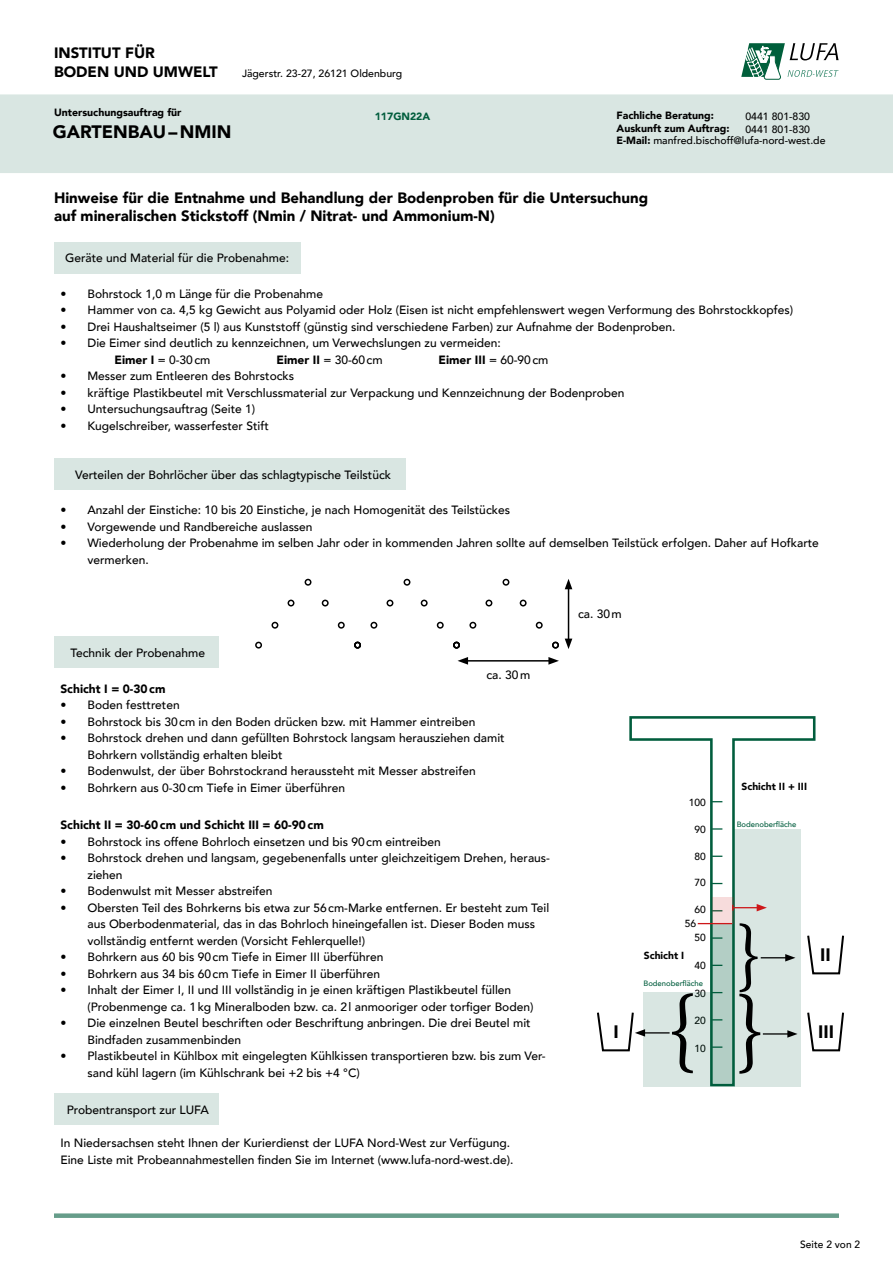
<style>
.page{position:relative;width:893px;height:1263px;background:#fff}
.page>*{position:absolute;margin:0;border:0;box-sizing:border-box;transform-origin:0 0}
.t1{font:91.05px "Minion Pro";color:#000}
.t2{font:78.45px "Minion Pro";color:#000}
.t3{font:900 18px "Avenir";color:#000}
.t4{font:900 15px/19.5px "Avenir";color:#000}
.t5{font:500 12px/16.5px "Avenir";color:#000}
.t6{font:900 12px "Avenir";color:#000}
.t7{font:900 10.5px/12.6px "Avenir";color:#000}
.t8{font:500 10.5px/12.6px "Avenir";color:#000}
.t9{font:900 10.5px "Avenir";color:#015d3d}
.t10{font:500 10.2px "Avenir";color:#000}
.t11{font:900 10.2px "Avenir";color:#000}
.t12{font:500 7.65px "Avenir";color:#015d3d}
.s1{font-weight:500}
.s2{font-weight:900}
</style>
<div class="page">
<svg style="left:741px;top:43px;width:98px;height:37px"></svg>
<div style="left:0;top:94px;width:893px;height:79px;background:#d9e6e2"></div>
<div style="left:54px;top:1213px;width:785px;height:5px;background:#669d8a"></div>
<div style="left:54px;top:242px;width:246px;height:31px;background:#d9e6e2"></div>
<div style="left:54px;top:459px;width:352px;height:31px;background:#d9e6e2"></div>
<div style="left:54px;top:637px;width:165px;height:31px;background:#d9e6e2"></div>
<div style="left:54px;top:1094px;width:165px;height:31px;background:#d9e6e2"></div>
<div style="left:255px;top:642px;width:7px;height:6px;border:2px solid #000;border-radius:50%"></div>
<div style="left:305px;top:579px;width:6px;height:7px;border:2px solid #000;border-radius:50%"></div>
<div style="left:322px;top:600px;width:7px;height:6px;border:2px solid #000;border-radius:50%"></div>
<svg style="left:288px;top:600px;width:6px;height:6px"></svg>
<div style="left:338px;top:622px;width:7px;height:7px;border:2px solid #000;border-radius:50%"></div>
<div style="left:271px;top:622px;width:7px;height:7px;border:2px solid #000;border-radius:50%"></div>
<div style="left:354px;top:642px;width:7px;height:6px;border:2px solid #000;border-radius:50%"></div>
<div style="left:404px;top:579px;width:6px;height:7px;border:2px solid #000;border-radius:50%"></div>
<div style="left:421px;top:600px;width:7px;height:6px;border:2px solid #000;border-radius:50%"></div>
<svg style="left:387px;top:600px;width:6px;height:6px"></svg>
<div style="left:437px;top:622px;width:7px;height:7px;border:2px solid #000;border-radius:50%"></div>
<div style="left:370px;top:622px;width:7px;height:7px;border:2px solid #000;border-radius:50%"></div>
<div style="left:453px;top:642px;width:7px;height:6px;border:2px solid #000;border-radius:50%"></div>
<div style="left:552px;top:642px;width:7px;height:6px;border:2px solid #000;border-radius:50%"></div>
<div style="left:502px;top:579px;width:7px;height:7px;border:2px solid #000;border-radius:50%"></div>
<div style="left:520px;top:600px;width:7px;height:6px;border:2px solid #000;border-radius:50%"></div>
<div style="left:485px;top:600px;width:7px;height:6px;border:2px solid #000;border-radius:50%"></div>
<div style="left:536px;top:622px;width:7px;height:7px;border:2px solid #000;border-radius:50%"></div>
<div style="left:469px;top:622px;width:7px;height:7px;border:2px solid #000;border-radius:50%"></div>
<hr style="left:466px;top:660px;width:85px;height:2px;background:#000">
<svg style="left:458px;top:657px;width:10px;height:8px"></svg>
<svg style="left:548px;top:657px;width:11px;height:8px"></svg>
<hr style="left:568px;top:587px;width:1px;height:54px;background:#000">
<svg style="left:565px;top:579px;width:7px;height:10px"></svg>
<svg style="left:565px;top:639px;width:7px;height:10px"></svg>
<svg style="left:629px;top:716px;width:187px;height:371px"></svg>
<svg style="left:712px;top:828px;width:10px;height:2px"></svg>
<div style="left:734px;top:829px;width:66px;height:257px;background:#d9e6e2"></div>
<svg style="left:712px;top:924px;width:22px;height:161px;background:#9abeb2"></svg>
<svg style="left:712px;top:898px;width:22px;height:26px"></svg>
<div style="left:644px;top:992px;width:66px;height:94px;background:#d9e6e2"></div>
<svg style="left:732px;top:904px;width:35px;height:7px"></svg>
<svg style="left:761px;top:954px;width:34px;height:7px"></svg>
<svg style="left:763px;top:1030px;width:35px;height:8px"></svg>
<hr style="left:698px;top:923px;width:34px;height:1px;background:#cd1719">
<svg style="left:806px;top:1010px;width:38px;height:42px"></svg>
<svg style="left:806px;top:933px;width:38px;height:42px"></svg>
<svg style="left:597px;top:1010px;width:73px;height:42px"></svg>
<p class="t4" style="left:54px;top:43px;width:165px">INSTITUT FÜR<br>BODEN UND UMWELT</p>
<p class="t7" style="left:54px;top:106px;width:129px">Untersuchungsauftrag für</p>
<h3 class="t3" style="left:53px;top:116px;width:180px">GARTENBAU–NMIN</h3>
<p class="t8" style="left:242px;top:67px;width:162px">Jägerstr. 23-27, 26121 Oldenburg</p>
<p class="t9" style="left:375px;top:107px;width:57px">117GN22A</p>
<p class="t7" style="left:617px;top:109px;width:210px">Fachliche Beratung:<br>Auskunft zum Auftrag:<br>E-Mail: <span class="s1">manfred.bischoff@lufa-nord-west.de</span></p>
<p class="t8" style="left:745px;top:110px;width:66px">0441 801-830<br>0441 801-830</p>
<p class="t4" style="left:54px;top:188px;width:596px;line-height:18px">Hinweise für die Entnahme und Behandlung der Bodenproben für die Untersuchung auf mineralischen Stickstoff (Nmin / Nitrat- und Ammonium-N)</p>
<p class="t5" style="left:65px;top:249px;width:226px">Geräte und Material für die Probenahme:</p>
<p class="t5" style="left:60px;top:284px;width:264px">• Bohrstock 1,0 m Länge für die Probenahme</p>
<p class="t5" style="left:60px;top:301px;width:734px">• Hammer von ca. 4,5 kg Gewicht aus Polyamid oder Holz (Eisen ist nicht empfehlenswert wegen Verformung des Bohrstockkopfes)</p>
<p class="t5" style="left:60px;top:317px;width:616px">• Drei Haushaltseimer (5 l) aus Kunststoff (günstig sind verschiedene Farben) zur Aufnahme der Bodenproben.</p>
<p class="t5" style="left:114px;top:334px;width:388px;text-indent:-54px">• Die Eimer sind deutlich zu kennzeichnen, um Verwechslungen zu vermeiden:<br><span class="s2">Eimer I</span> = 0-30cm</p>
<p class="t5" style="left:276px;top:350px;width:108px"><span class="s2">Eimer II</span> = 30-60cm</p>
<p class="t6" style="left:438px;top:349px;width:111px">Eimer III <span class="s1">= 60-90cm</span></p>
<p class="t5" style="left:60px;top:367px;width:235px">• Messer zum Entleeren des Bohrstocks</p>
<p class="t5" style="left:60px;top:383px;width:566px">• kräftige Plastikbeutel mit Verschlussmaterial zur Verpackung und Kennzeichnung der Bodenproben</p>
<p class="t5" style="left:60px;top:400px;width:196px">• Untersuchungsauftrag (Seite 1)</p>
<p class="t5" style="left:60px;top:416px;width:210px">• Kugelschreiber, wasserfester Stift</p>
<p class="t5" style="left:75px;top:466px;width:317px">Verteilen der Bohrlöcher über das schlagtypische Teilstück</p>
<p class="t5" style="left:60px;top:501px;width:451px">• Anzahl der Einstiche: 10 bis 20 Einstiche, je nach Homogenität des Teilstückes</p>
<p class="t5" style="left:60px;top:518px;width:254px">• Vorgewende und Randbereiche auslassen</p>
<p class="t5" style="left:87px;top:534px;width:733px;text-indent:-27px">• Wiederholung der Probenahme im selben Jahr oder in kommenden Jahren sollte auf demselben Teilstück erfolgen. Daher auf Hofkarte vermerken.</p>
<p class="t5" style="left:71px;top:644px;width:136px">Technik der Probenahme</p>
<p class="t5" style="left:486px;top:666px;width:45px">ca. 30m</p>
<p class="t6" style="left:60px;top:678px;width:107px">Schicht I = 0-30cm</p>
<p class="t5" style="left:60px;top:696px;width:121px">• Boden festtreten</p>
<p class="t5" style="left:60px;top:712px;width:416px">• Bohrstock bis 30cm in den Boden drücken bzw. mit Hammer eintreiben</p>
<p class="t5" style="left:87px;top:729px;width:419px;text-indent:-27px">• Bohrstock drehen und dann gefüllten Bohrstock langsam herausziehen damit<br>Bohrkern vollständig erhalten bleibt</p>
<p class="t5" style="left:60px;top:762px;width:417px">• Bodenwulst, der über Bohrstockrand heraussteht mit Messer abstreifen</p>
<p class="t5" style="left:60px;top:778px;width:286px">• Bohrkern aus 0-30cm Tiefe in Eimer überführen</p>
<p class="t6" style="left:60px;top:814px;width:265px">Schicht II = 30-60cm und Schicht III = 60-90cm</p>
<p class="t5" style="left:60px;top:832px;width:382px">• Bohrstock ins offene Bohrloch einsetzen und bis 90cm eintreiben</p>
<p class="t5" style="left:87px;top:849px;width:464px;text-indent:-27px">• Bohrstock drehen und langsam, gegebenenfalls unter gleichzeitigem Drehen, heraus&shy;ziehen</p>
<p class="t5" style="left:60px;top:882px;width:214px">• Bodenwulst mit Messer abstreifen</p>
<p class="t5" style="left:87px;top:898px;width:463px;text-indent:-27px">• Obersten Teil des Bohrkerns bis etwa zur 56cm-Marke entfernen. Er besteht zum Teil aus Oberbodenmaterial, das in das Bohrloch hineingefallen ist. Dieser Boden muss vollständig entfernt werden (Vorsicht Fehlerquelle!)</p>
<p class="t5" style="left:60px;top:948px;width:325px">• Bohrkern aus 60 bis 90cm Tiefe in Eimer III überführen</p>
<p class="t5" style="left:60px;top:964px;width:321px">• Bohrkern aus 34 bis 60cm Tiefe in Eimer II überführen</p>
<p class="t5" style="left:87px;top:981px;width:447px;text-indent:-27px">• Inhalt der Eimer I, II und III vollständig in je einen kräftigen Plastikbeutel füllen (Probenmenge ca. 1kg Mineralboden bzw. ca. 2l anmooriger oder torfiger Boden)</p>
<p class="t5" style="left:87px;top:1014px;width:445px;text-indent:-27px">• Die einzelnen Beutel beschriften oder Beschriftung anbringen. Die drei Beutel mit<br>Bindfaden zusammenbinden</p>
<p class="t5" style="left:87px;top:1047px;width:460px;text-indent:-27px">• Plastikbeutel in Kühlbox mit eingelegten Kühlkissen transportieren bzw. bis zum Ver&shy;sand kühl lagern (im Kühlschrank bei +2 bis +4 °C)</p>
<p class="t5" style="left:67px;top:1101px;width:144px">Probentransport zur LUFA</p>
<p class="t5" style="left:60px;top:1134px;width:455px">In Niedersachsen steht Ihnen der Kurierdienst der LUFA Nord-West zur Verfügung.<br>Eine Liste mit Probeannahmestellen finden Sie im Internet (www.lufa-nord-west.de).</p>
<p class="t5" style="left:578px;top:605px;width:45px">ca. 30m</p>
<p class="t11" style="left:741px;top:778px;width:67px">Schicht II + III</p>
<p class="t10" style="left:689px;top:794px;width:19px">100</p>
<p class="t10" style="left:694px;top:820px;width:13px">90</p>
<p class="t10" style="left:694px;top:847px;width:13px">80</p>
<p class="t10" style="left:694px;top:874px;width:13px">70</p>
<p class="t10" style="left:694px;top:901px;width:13px">60</p>
<p class="t10" style="left:694px;top:929px;width:13px">50</p>
<p class="t10" style="left:694px;top:956px;width:13px">40</p>
<p class="t10" style="left:694px;top:984px;width:13px">30</p>
<p class="t10" style="left:694px;top:1012px;width:13px">20</p>
<p class="t10" style="left:694px;top:1040px;width:13px">10</p>
<p class="t12" style="left:737px;top:817px;width:61px">Bodenoberfläche</p>
<p class="t10" style="left:685px;top:914px;width:13px">56</p>
<h2 class="t2" style="left:735px;top:901px;width:29px">}</h2>
<h3 class="t3" style="left:820px;top:939px;width:12px">II</h3>
<p class="t11" style="left:644px;top:946px;width:42px">Schicht I</p>
<p class="t12" style="left:643px;top:976px;width:61px">Bodenoberfläche</p>
<h1 class="t1" style="left:698px;top:1099px;width:33px;rotate:-180deg">}</h1>
<h1 class="t1" style="left:734px;top:968px;width:33px">}</h1>
<h3 class="t3" style="left:613px;top:1016px;width:7px">I</h3>
<h3 class="t3" style="left:818px;top:1016px;width:17px">III</h3>
<p class="t8" style="left:800px;top:1237px;width:61px">Seite 2 von 2</p>
</div>
